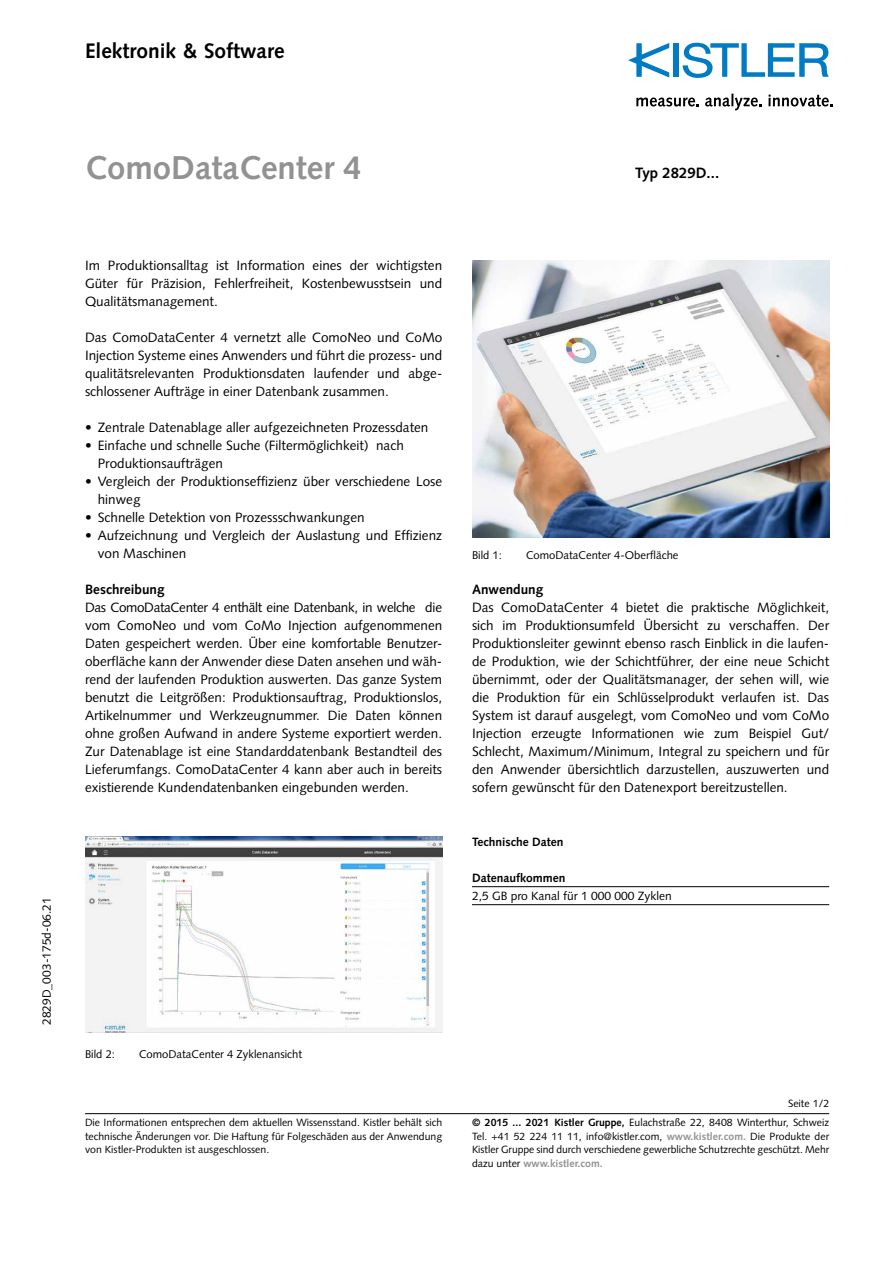
<style>
.page{position:relative;width:893px;height:1263px;background:#fff}
.page>*{position:absolute;margin:0;border:0;box-sizing:border-box;transform-origin:0 0}
.t1{font:700 33px "Syntax LT Std";color:#929292}
.t2{font:700 21px "Syntax LT Std";color:#000}
.t3{font:700 15px "Syntax LT Std";color:#000}
.t4{font:13.5px/18px "Syntax LT Std";color:#000;text-align:justify}
.t5{font:700 13.5px "Syntax LT Std";color:#000}
.t6{font:12px "Syntax LT Std";color:#000}
.t7{font:700 12px "Syntax LT Std";color:#000}
.t8{font:11.25px "Syntax LT Std";color:#000}
.t9{font:10.5px/13.5px "Syntax LT Std";color:#000;text-align:justify}
.s1{font-weight:700}
.s2{font-weight:700;color:#929292}
</style>
<div class="page">
<hr style="left:85px;top:1113px;width:744px;height:1px;background:#000">
<div style="left:673px;top:43px;width:6px;height:34px;background:#007bc4"></div>
<svg style="left:683px;top:43px;width:146px;height:35px"></svg>
<svg style="left:628px;top:43px;width:41px;height:35px"></svg>
<svg style="left:636px;top:98px;width:63px;height:9px"></svg>
<svg style="left:705px;top:94px;width:57px;height:16px"></svg>
<svg style="left:768px;top:95px;width:65px;height:12px"></svg>
<hr style="left:472px;top:886px;width:357px;height:1px;background:#000">
<hr style="left:472px;top:904px;width:357px;height:1px;background:#000">
<img style="left:472px;top:260px;width:357px;height:278px">
<img style="left:85px;top:837px;width:357px;height:195px">
<h2 class="t2" style="left:85px;top:39px;width:201px">Elektronik &amp; Software</h2>
<p class="t6" style="left:39px;top:1025px;width:129px;rotate:-90deg">2829D_003-175d-06.21</p>
<h1 class="t1" style="left:85px;top:149px;width:278px">ComoDataCenter 4</h1>
<p class="t3" style="left:635px;top:164px;width:85px">Typ 2829D...</p>
<p class="t4" style="left:85px;top:256px;width:359px">Im Produktionsalltag ist Information eines der wichtigsten Güter für Präzision, Fehlerfreiheit, Kostenbewusstsein und Qualitätsmanagement.</p>
<p class="t4" style="left:85px;top:328px;width:359px">Das ComoDataCenter 4 vernetzt alle ComoNeo und CoMo Injection Systeme eines Anwenders und führt die prozess- und qualitätsrelevanten Produktionsdaten laufender und abge&shy;schlossener Aufträge in einer Datenbank zusammen.</p>
<p class="t4" style="left:85px;top:418px;width:345px">• Zentrale Datenablage aller aufgezeichneten Prozessdaten</p>
<p class="t4" style="left:98px;top:436px;width:308px;text-indent:-13px">• Einfache und schnelle Suche (Filtermöglichkeit) nach<br>Produktionsaufträgen</p>
<p class="t4" style="left:98px;top:472px;width:346px;text-indent:-13px">• Vergleich der Produktionseffizienz über verschiedene Lose hinweg</p>
<p class="t4" style="left:85px;top:508px;width:281px">• Schnelle Detektion von Prozessschwankungen</p>
<p class="t4" style="left:98px;top:526px;width:346px;text-indent:-13px">• Aufzeichnung und Vergleich der Auslastung und Effizienz von Maschinen</p>
<p class="t5" style="left:85px;top:582px;width:81px">Beschreibung</p>
<p class="t4" style="left:85px;top:598px;width:359px">Das ComoDataCenter 4 enthält eine Datenbank, in welche die vom ComoNeo und vom CoMo Injection aufgenommenen Daten gespeichert werden. Über eine komfortable Benutzer&shy;oberfläche kann der Anwender diese Daten ansehen und wäh&shy;rend der laufenden Produktion auswerten. Das ganze System benutzt die Leitgrößen: Produktionsauftrag, Produktionslos, Artikelnummer und Werkzeugnummer. Die Daten können ohne großen Aufwand in andere Systeme exportiert werden.<br>Zur Datenablage ist eine Standarddatenbank Bestandteil des Lieferumfangs. ComoDataCenter 4 kann aber auch in bereits existierende Kundendatenbanken eingebunden werden.</p>
<p class="t8" style="left:472px;top:549px;width:32px">Bild 1:</p>
<p class="t8" style="left:526px;top:549px;width:154px">ComoDataCenter 4-Oberfläche</p>
<p class="t5" style="left:472px;top:582px;width:73px">Anwendung</p>
<p class="t4" style="left:472px;top:598px;width:359px">Das ComoDataCenter 4 bietet die praktische Möglichkeit, sich im Produktionsumfeld Übersicht zu verschaffen. Der Produktionsleiter gewinnt ebenso rasch Einblick in die laufen&shy;de Produktion, wie der Schichtführer, der eine neue Schicht übernimmt, oder der Qualitätsmanager, der sehen will, wie die Produktion für ein Schlüsselprodukt verlaufen ist. Das System ist darauf ausgelegt, vom ComoNeo und vom CoMo Injection erzeugte Informationen wie zum Beispiel Gut/ Schlecht, Maximum/Minimum, Integral zu speichern und für den Anwender übersichtlich darzustellen, auszuwerten und sofern gewünscht für den Datenexport bereitzustellen.</p>
<p class="t7" style="left:472px;top:835px;width:93px">Technische Daten</p>
<p class="t7" style="left:472px;top:871px;width:95px">Datenaufkommen</p>
<p class="t6" style="left:472px;top:889px;width:201px">2,5 GB pro Kanal für 1 000 000 Zyklen</p>
<p class="t8" style="left:85px;top:1047px;width:32px">Bild 2:</p>
<p class="t8" style="left:139px;top:1047px;width:165px">ComoDataCenter 4 Zyklenansicht</p>
<p class="t9" style="left:85px;top:1116px;width:359px">Die Informationen entsprechen dem aktuellen Wissensstand. Kistler behält sich technische Änderungen vor. Die Haftung für Folgeschäden aus der Anwendung von Kistler-Produkten ist ausgeschlossen.</p>
<p class="t9" style="left:788px;top:1097px;width:43px">Seite 1/2</p>
<p class="t9" style="left:472px;top:1116px;width:359px"><span class="s1">© 2015 ... 2021 Kistler Gruppe,</span> Eulachstraße 22, 8408 Winterthur, Schweiz Tel. +41 52 224 11 11, info@kistler.com, <span class="s2">www.kistler.com.</span> Die Produkte der Kistler Gruppe sind durch verschiedene gewerbliche Schutzrechte geschützt. Mehr dazu unter <span class="s2">www.kistler.com.</span></p>
</div>
